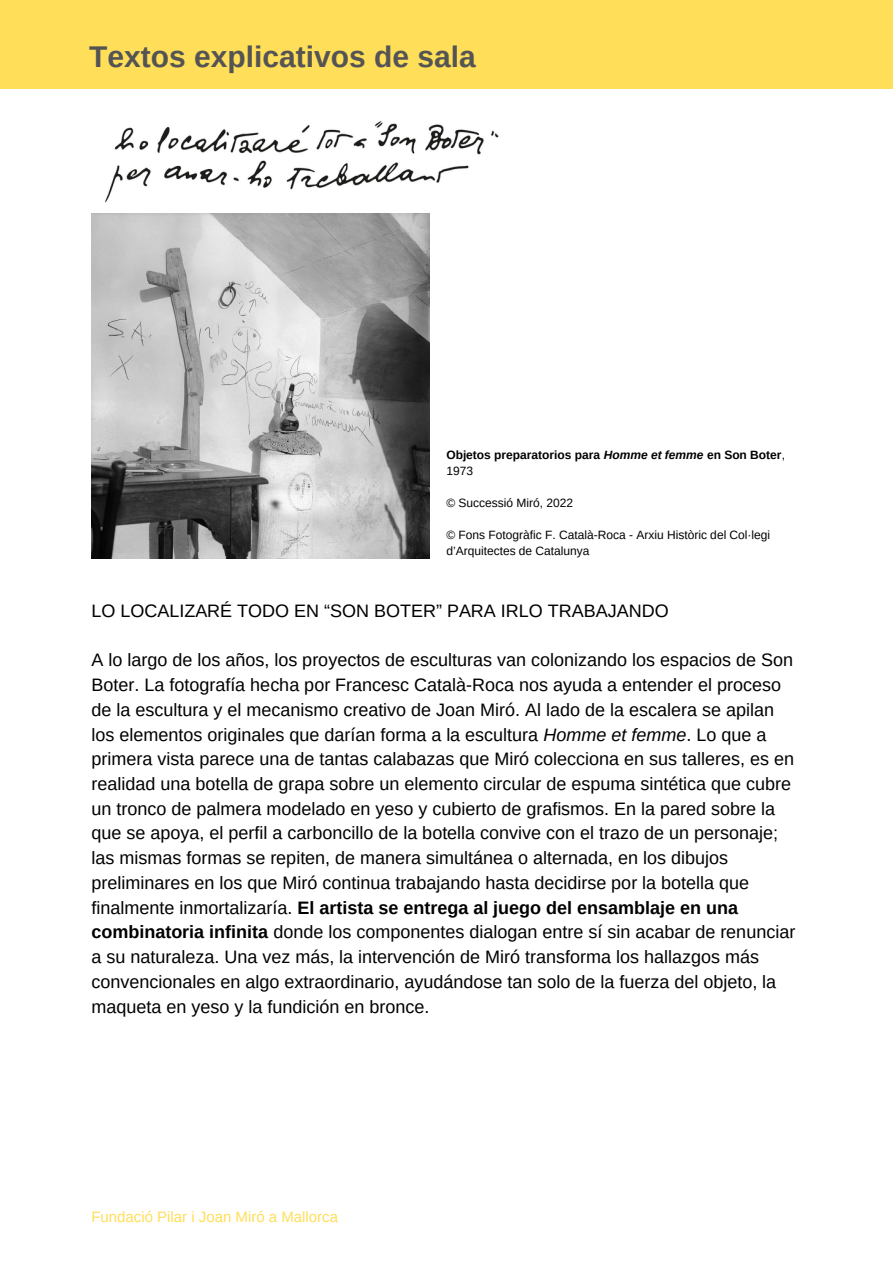
<style>
.page{position:relative;width:893px;height:1264px;background:#fff}
.page>*{position:absolute;margin:0;border:0;box-sizing:border-box;transform-origin:0 0}
.t1{font:700 30px "Arimo";color:#545454}
.t2{font:18px/24.8px "Arimo";color:#000}
.t3{font:15px "Arimo";color:#ffde59}
.t4{font:12px/16px "Arimo";color:#000}
.t5{font:700 12px/16px "Arimo";color:#000}
.s1{font-style:italic}
.s2{font-weight:400}
.s3{font-weight:700}
</style>
<div class="page">
<div style="left:0;top:0;width:892px;height:89px;background:#ffde59"></div>
<img style="left:105px;top:121px;width:394px;height:82px">
<img style="left:91px;top:214px;width:339px;height:344px">
<h1 class="t1" style="left:89px;top:40px;width:388px">Textos explicativos de sala</h1>
<p class="t5" style="left:446px;top:447px;width:340px">Objetos preparatorios para <span class="s1">Homme et femme</span> en Son Boter<span class="s2">,<br>1973</span></p>
<p class="t4" style="left:446px;top:495px;width:128px">© Successió Miró, 2022</p>
<p class="t4" style="left:446px;top:527px;width:325px">© Fons Fotogràfic F. Català-Roca - Arxiu Històric del Col·legi d’Arquitectes de Catalunya</p>
<p class="t2" style="left:91px;top:598px;width:578px">LO LOCALIZARÉ TODO EN “SON BOTER” PARA IRLO TRABAJANDO</p>
<p class="t2" style="left:91px;top:647px;width:705px">A lo largo de los años, los proyectos de esculturas van colonizando los espacios de Son Boter. La fotografía hecha por Francesc Català-Roca nos ayuda a entender el proceso de la escultura y el mecanismo creativo de Joan Miró. Al lado de la escalera se apilan los elementos originales que darían forma a la escultura <span class="s1">Homme et femme</span>. Lo que a primera vista parece una de tantas calabazas que Miró colecciona en sus talleres, es en realidad una botella de grapa sobre un elemento circular de espuma sintética que cubre un tronco de palmera modelado en yeso y cubierto de grafismos. En la pared sobre la que se apoya, el perfil a carboncillo de la botella convive con el trazo de un personaje; las mismas formas se repiten, de manera simultánea o alternada, en los dibujos preliminares en los que Miró continua trabajando hasta decidirse por la botella que finalmente inmortalizaría. <span class="s3">El artista se entrega al juego del ensamblaje en una combinatoria infinita</span> donde los componentes dialogan entre sí sin acabar de renunciar a su naturaleza. Una vez más, la intervención de Miró transforma los hallazgos más convencionales en algo extraordinario, ayudándose tan solo de la fuerza del objeto, la maqueta en yeso y la fundición en bronce.</p>
<p class="t3" style="left:91px;top:1207px;width:248px">Fundació Pilar i Joan Miró a Mallorca</p>
</div>
